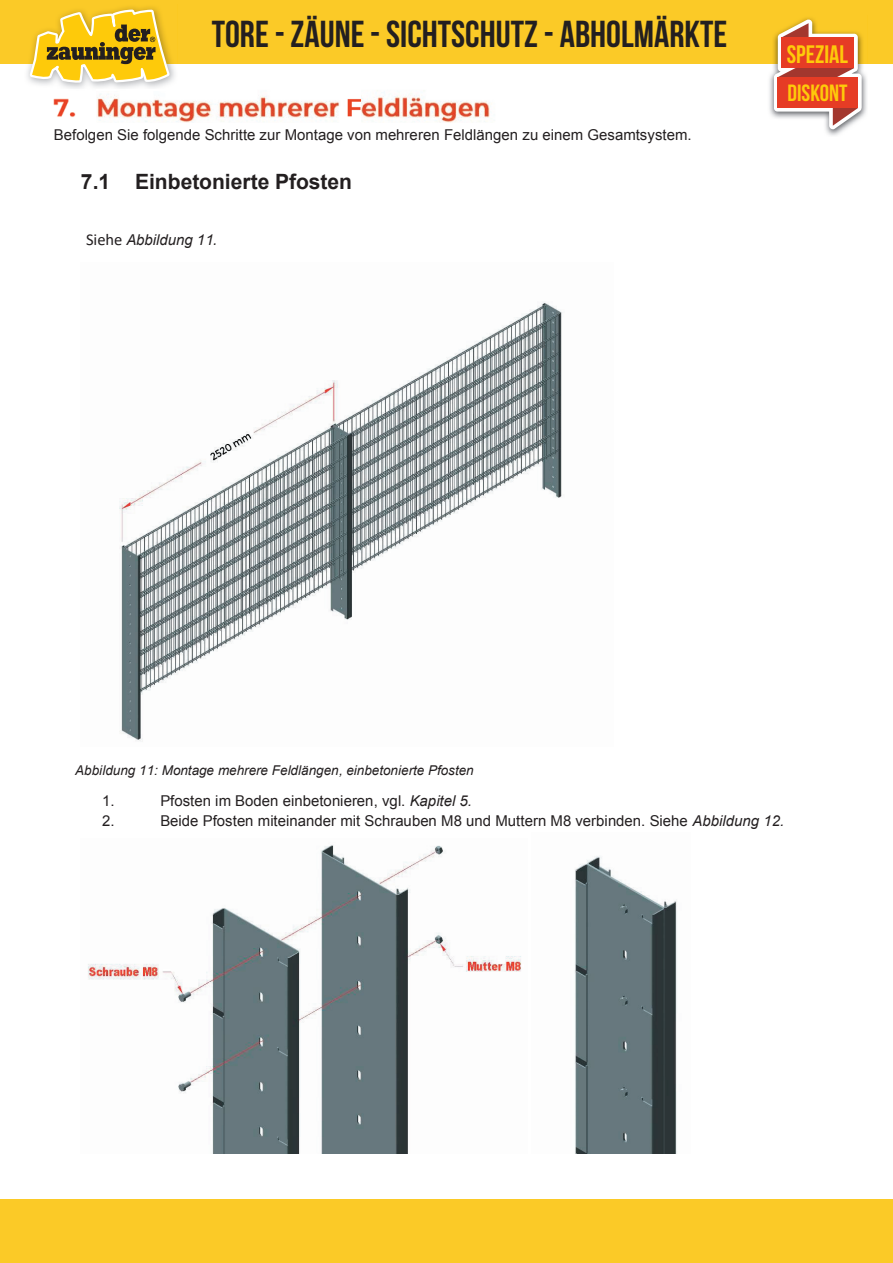
<style>
.page{position:relative;width:893px;height:1263px;background:#fff}
.page>*{position:absolute;margin:0;border:0;box-sizing:border-box;transform-origin:0 0}
.t1{font:700 37.5px "Bebas Neue";color:#231f20}
.t2{font:700 25.2px "Bebas Neue";color:#feca0a}
.t3{font:700 23.55px "Bebas Neue";color:#feca0a}
.t4{font:700 21px "Arial";color:#231f20}
.t5{font:15px "Arial";color:#231f20}
.t6{font:italic 15px "Arial";color:#231f20}
.t7{font:italic 13.5px "Arial";letter-spacing:.005em;color:#231f20}
.s1{font-family:"Calibri";font-style:normal;font-size:16.5px}
.s2{font-family:"Calibri"}
.s3{font-style:italic}
</style>
<div class="page">
<img style="left:54px;top:98px;width:22px;height:19px">
<img style="left:97px;top:94px;width:243px;height:29px">
<img style="left:360px;top:90px;width:130px;height:33px">
<img style="left:347px;top:99px;width:13px;height:18px">
<img style="left:119px;top:302px;width:443px;height:440px">
<img style="left:88px;top:845px;width:433px;height:309px">
<img style="left:575px;top:856px;width:102px;height:297px">
<div style="left:0;top:0;width:893px;height:64px;background:#fbca27"></div>
<div style="left:0;top:1199px;width:893px;height:64px;background:#fbca27"></div>
<svg style="left:28px;top:5px;width:143px;height:84px"></svg>
<img style="left:769px;top:18px;width:98px;height:118px">
<svg style="left:774px;top:19px;width:88px;height:111px"></svg>
<div style="left:781px;top:37px;width:73px;height:31px;background:#e63c25"></div>
<div style="left:778px;top:77px;width:80px;height:31px;background:#e63c25"></div>
<h1 class="t1" style="left:212px;top:13px;width:517px">TORE - ZÄUNE - SICHTSCHUTZ - ABHOLMÄRKTE</h1>
<p class="t5" style="left:54px;top:124px;width:639px">Befolgen Sie folgende Schritte zur Montage von mehreren Feldlängen zu einem Gesamtsystem.</p>
<h3 class="t4" style="left:81px;top:167px;width:273px">7.1 Einbetonierte Pfosten</h3>
<p class="t6" style="left:86px;top:230px;width:133px"><span class="s1">Siehe</span> Abbildung 11<span class="s2">.</span></p>
<h2 class="t2" style="left:787px;top:40px;width:63px">SPEZIAL</h2>
<h3 class="t3" style="left:788px;top:80px;width:62px">DISKONT</h3>
<p class="t7" style="left:75px;top:761px;width:400px">Abbildung 11: Montage mehrere Feldlängen, einbetonierte Pfosten</p>
<p class="t5" style="left:102px;top:791px;width:14px">1.</p>
<p class="t5" style="left:160px;top:791px;width:313px">Pfosten im Boden einbetonieren, vgl. <span class="s3">Kapitel 5.</span></p>
<p class="t5" style="left:102px;top:811px;width:14px">2.</p>
<p class="t5" style="left:160px;top:811px;width:625px">Beide Pfosten miteinander mit Schrauben M8 und Muttern M8 verbinden. Siehe <span class="s3">Abbildung 12.</span></p>
</div>
